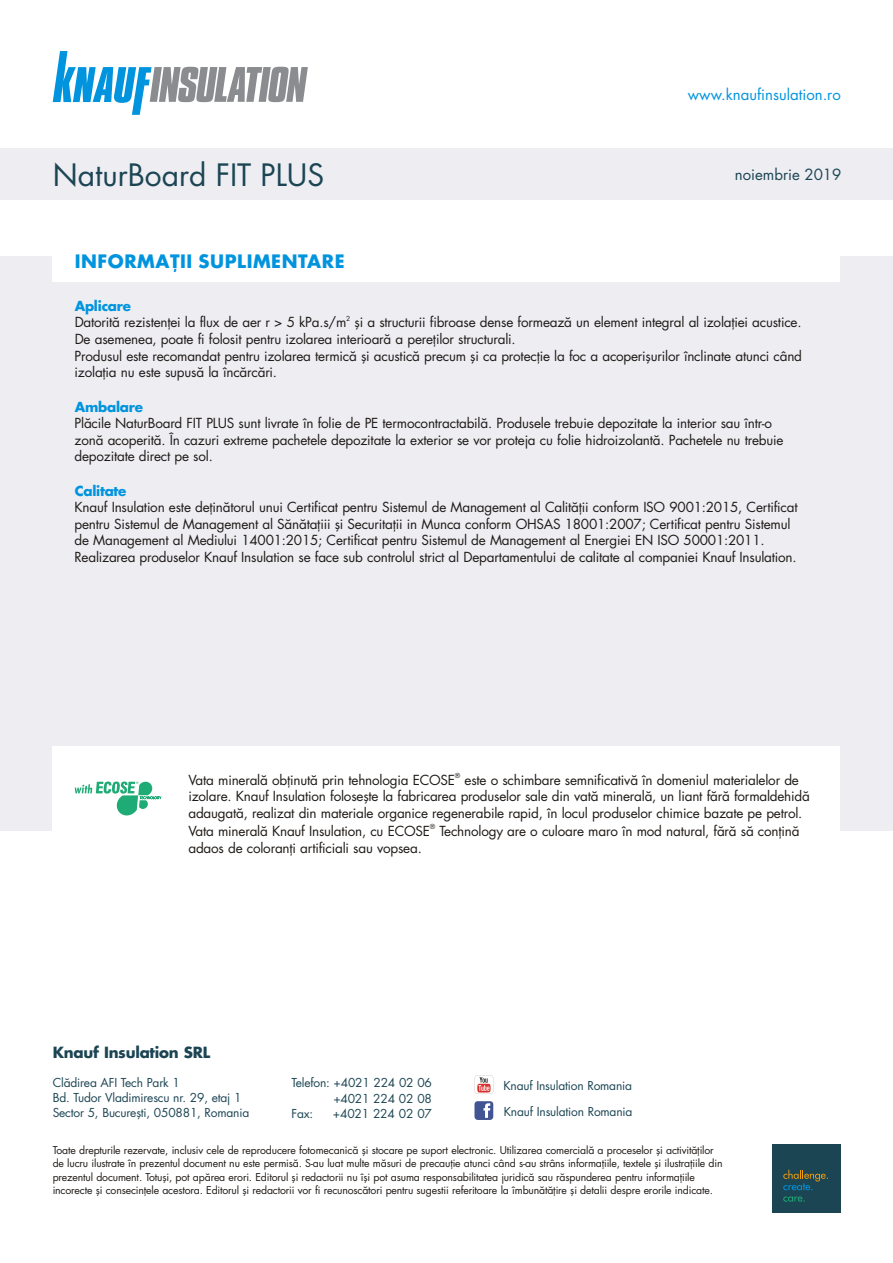
<style>
.page{position:relative;width:893px;height:1263px;background:#fff}
.page>*{position:absolute;margin:0;border:0;box-sizing:border-box;transform-origin:0 0}
.t1{font:30px "Futura CE";color:#1c4554}
.t2{font:700 18px "Futura CE";letter-spacing:.03em;color:#0094de}
.t3{font:15px "Futura CE";color:#0094de}
.t4{font:700 15px "Futura CE";letter-spacing:-.015em;color:#1c4554}
.t5{font:15px "Futura CE";color:#1c4554}
.t6{font:13.5px/16.4px "Futura CE";letter-spacing:-.015em;color:#1f1a17}
.t7{font:700 13.5px "Futura CE";letter-spacing:-.015em;color:#0094de}
.t8{font:12px/15px "Futura CE";letter-spacing:-.015em;color:#1c4554}
.t9{font:10.5px/13.2px "Futura CE";letter-spacing:-.015em;color:#1f1a17}
.t10{font:6.75px "Futura CE";color:#1f1a17}
</style>
<div class="page">
<div style="left:0;top:256px;width:893px;height:575px;background:#ededf2"></div>
<div style="left:0;top:149px;width:893px;height:51px;background:#ededf2"></div>
<svg style="left:53px;top:51px;width:255px;height:64px"></svg>
<div style="left:53px;top:247px;width:787px;height:35px;background:#fff"></div>
<div style="left:53px;top:747px;width:787px;height:91px;background:#fff"></div>
<div style="left:772px;top:1144px;width:68px;height:68px;background:#1c4554"></div>
<svg style="left:783px;top:1170px;width:45px;height:20px"></svg>
<svg style="left:783px;top:1196px;width:22px;height:6px"></svg>
<svg style="left:75px;top:781px;width:86px;height:34px"></svg>
<svg style="left:474px;top:1075px;width:19px;height:19px"></svg>
<svg style="left:474px;top:1101px;width:19px;height:19px"></svg>
<h1 class="t1" style="left:53px;top:165px;width:273px">NaturBoard FIT PLUS</h1>
<p class="t3" style="left:688px;top:89px;width:154px">www.knaufinsulation.ro</p>
<p class="t5" style="left:735px;top:170px;width:108px">noiembrie 2019</p>
<h2 class="t2" style="left:75px;top:255px;width:271px">INFORMAȚII SUPLIMENTARE</h2>
<p class="t7" style="left:75px;top:301px;width:58px">Aplicare</p>
<p class="t10" style="left:346px;top:316px;width:6px">2</p>
<p class="t6" style="left:75px;top:316px;width:729px">Datorită rezistenţei la flux de aer r &gt; 5 kPa.s/m şi a structurii fibroase dense formează un element integral al izolaţiei acustice.<br>De asemenea, poate fi folosit pentru izolarea interioară a pereţilor structurali.<br>Produsul este recomandat pentru izolarea termică şi acustică precum şi ca protecţie la foc a acoperişurilor înclinate atunci când izolaţia nu este supusă la încărcări.</p>
<p class="t6" style="left:75px;top:417px;width:710px">Plăcile NaturBoard FIT PLUS sunt livrate în folie de PE termocontractabilă. Produsele trebuie depozitate la interior sau într-o zonă acoperită. În cazuri extreme pachetele depozitate la exterior se vor proteja cu folie hidroizolantă. Pachetele nu trebuie depozitate direct pe sol.</p>
<p class="t6" style="left:75px;top:501px;width:725px">Knauf Insulation este deţinătorul unui Certificat pentru Sistemul de Management al Calităţii conform ISO 9001:2015, Certificat pentru Sistemul de Management al Sănătaţiii şi Securitaţii in Munca conform OHSAS 18001:2007; Certificat pentru Sistemul de Management al Mediului 14001:2015; Certificat pentru Sistemul de Management al Energiei EN ISO 50001:2011.<br>Realizarea produselor Knauf Insulation se face sub controlul strict al Departamentului de calitate al companiei Knauf Insulation.</p>
<p class="t7" style="left:75px;top:402px;width:70px">Ambalare</p>
<p class="t7" style="left:75px;top:486px;width:53px">Calitate</p>
<p class="t10" style="left:455px;top:773px;width:7px">®</p>
<p class="t6" style="left:188px;top:773px;width:623px;line-height:17px">Vata minerală obţinută prin tehnologia ECOSE este o schimbare semnificativă în domeniul materialelor de izolare. Knauf Insulation foloseşte la fabricarea produselor sale din vată minerală, un liant fără formaldehidă adaugată, realizat din materiale organice regenerabile rapid, în locul produselor chimice bazate pe petrol.</p>
<p class="t10" style="left:430px;top:824px;width:7px">®</p>
<p class="t6" style="left:188px;top:825px;width:605px">Vata minerală Knauf Insulation, cu ECOSE Technology are o culoare maro n mod natural, f r s con n</p>
<p class="t6" style="left:622px;top:825px;width:5px">î</p>
<p class="t6" style="left:717px;top:825px;width:38px">ăă ă</p>
<p class="t6" style="left:778px;top:825px;width:23px">ţi ă</p>
<p class="t6" style="left:188px;top:841px;width:235px">adaos de coloranţi artificiali sau vopsea.</p>
<p class="t4" style="left:53px;top:1047px;width:159px">Knauf Insulation SRL</p>
<p class="t8" style="left:53px;top:1077px;width:198px">Clădirea AFI Tech Park 1<br>Bd. Tudor Vladimirescu nr. 29, etaj 1<br>Sector 5, Bucureşti, 050881, Romania</p>
<p class="t8" style="left:292px;top:1077px;width:142px">Telefon: +4021 224 02 06</p>
<p class="t8" style="left:333px;top:1092px;width:100px">+4021 224 02 08</p>
<p class="t8" style="left:292px;top:1107px;width:23px">Fax:</p>
<p class="t8" style="left:333px;top:1107px;width:100px">+4021 224 02 07</p>
<p class="t8" style="left:503px;top:1074px;width:130px;line-height:26px">Knauf Insulation Romania<br>Knauf Insulation Romania</p>
<p class="t9" style="left:53px;top:1145px;width:671px">Toate drepturile rezervate, inclusiv cele de reproducere fotomecanică şi stocare pe suport electronic. Utilizarea comercială a proceselor şi activităţilor de lucru ilustrate în prezentul document nu este permisă. S-au luat multe măsuri de precauţie atunci când s-au strâns informaţiile, textele şi ilustraţiile din prezentul document. Totuşi, pot apărea erori. Editorul şi redactorii nu îşi pot asuma responsabilitatea juridică sau răspunderea pentru informaţiile incorecte şi consecinţele acestora. Editorul şi redactorii vor fi recunoscători pentru sugestii referitoare la îmbunătăţire şi detalii despre erorile indicate.</p>
</div>
